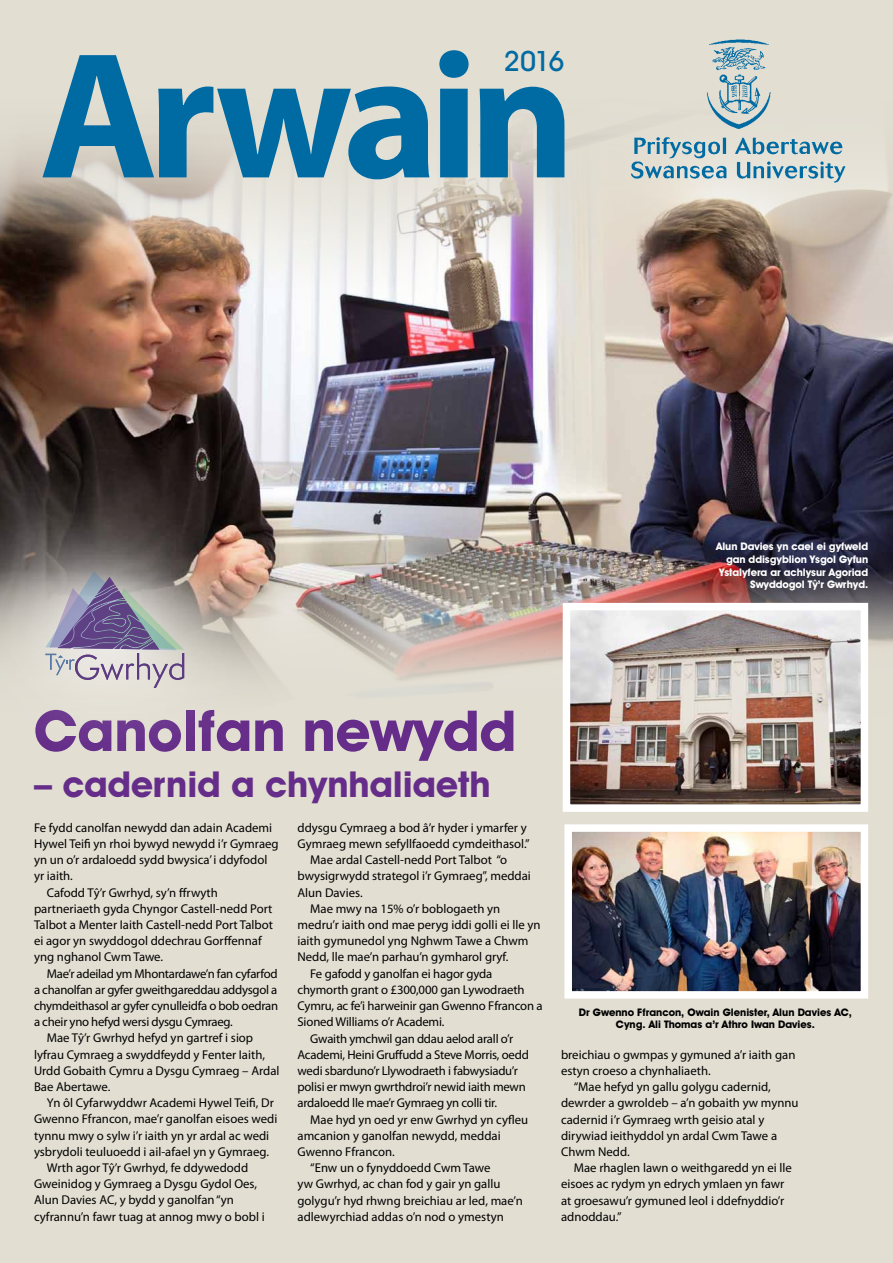
<style>
.page{position:relative;width:893px;height:1263px;background:#e2ded2}
.page>*{position:absolute;margin:0;border:0;box-sizing:border-box;transform-origin:0 0}
.t1{font:700 56.7px "Avant Garde IT Cby BT";color:#652d89}
.t2{font:700 36px "Avant Garde IT Cby BT";color:#652d89}
.t3{font:500 28.2px "Avant Garde IT Cby BT";color:#006aa3}
.t4{font:12.75px "Myriad Pro";color:#000}
.t5{font:12.75px "Myriad Pro";letter-spacing:-.02em;color:#000}
.t6{font:700 10.5px/12.6px "Avant Garde IT Cby BT";letter-spacing:-.005em;color:#fff;text-align:right}
.t7{font:700 10.5px/12.6px "Avant Garde IT Cby BT";color:#000;text-align:center}
</style>
<div class="page">
<img style="left:0;top:118px;width:893px;height:653px">
<img style="left:573px;top:833px;width:286px;height:157px">
<div style="left:564px;top:824px;width:304px;height:175px;border:8px solid #fff"></div>
<img style="left:572px;top:612px;width:287px;height:191px">
<div style="left:563px;top:603px;width:305px;height:209px;border:8px solid #fff"></div>
<img style="left:626px;top:39px;width:229px;height:144px">
<svg style="left:43px;top:50px;width:521px;height:129px"></svg>
<svg style="left:0;top:489px;width:271px;height:282px"></svg>
<svg style="left:45px;top:571px;width:139px;height:117px"></svg>
<h3 class="t3" style="left:504px;top:43px;width:62px">2016</h3>
<h1 class="t1" style="left:34px;top:696px;width:484px">Canolfan newydd</h1>
<h2 class="t2" style="left:34px;top:762px;width:458px">– cadernid a chynhaliaeth</h2>
<p class="t6" style="left:716px;top:540px;width:153px">Alun Davies yn cael ei gyfweld gan ddisgyblion Ysgol Gyfun<br>Ystalyfera ar achlysur Agoriad<br>Swyddogol Tyˆ’r Gwrhyd.</p>
<p class="t4" style="left:34px;top:819px;width:240px">Fe fydd canolfan newydd dan adain Academi</p>
<p class="t4" style="left:34px;top:836px;width:246px">Hywel Teifi yn rhoi bywyd newydd i’r Gymraeg</p>
<p class="t4" style="left:34px;top:852px;width:235px">yn un o’r ardaloedd sydd bwysica’ i ddyfodol</p>
<p class="t4" style="left:34px;top:868px;width:40px">yr iaith.</p>
<p class="t4" style="left:47px;top:884px;width:173px">Cafodd Tŷ’r Gwrhyd, sy’n ffrwyth</p>
<p class="t4" style="left:34px;top:900px;width:240px">partneriaeth gyda Chyngor Castell-nedd Port</p>
<p class="t4" style="left:34px;top:917px;width:241px">Talbot a Menter Iaith Castell-nedd Port Talbot</p>
<p class="t4" style="left:34px;top:933px;width:229px">ei agor yn swyddogol ddechrau Gorffennaf</p>
<p class="t4" style="left:34px;top:949px;width:131px">yng nghanol Cwm Tawe.</p>
<p class="t5" style="left:47px;top:965px;width:232px">Mae’r adeilad ym Mhontardawe’n fan cyfarfod</p>
<p class="t5" style="left:34px;top:982px;width:245px">a chanolfan ar gyfer gweithgareddau addysgol a</p>
<p class="t5" style="left:34px;top:998px;width:246px">chymdeithasol ar gyfer cynulleidfa o bob oedran</p>
<p class="t5" style="left:34px;top:1014px;width:200px">a cheir yno hefyd wersi dysgu Cymraeg.</p>
<p class="t4" style="left:47px;top:1030px;width:208px">Mae Tŷ’r Gwrhyd hefyd yn gartref i siop</p>
<p class="t4" style="left:34px;top:1046px;width:233px">lyfrau Cymraeg a swyddfeydd y Fenter Iaith,</p>
<p class="t4" style="left:34px;top:1063px;width:247px">Urdd Gobaith Cymru a Dysgu Cymraeg – Ardal</p>
<p class="t4" style="left:34px;top:1079px;width:78px">Bae Abertawe.</p>
<p class="t4" style="left:47px;top:1095px;width:229px">Yn ôl Cyfarwyddwr Academi Hywel Teifi, Dr</p>
<p class="t4" style="left:34px;top:1111px;width:245px">Gwenno Ffrancon, mae’r ganolfan eisoes wedi</p>
<p class="t4" style="left:34px;top:1127px;width:237px">tynnu mwy o sylw i’r iaith yn yr ardal ac wedi</p>
<p class="t4" style="left:34px;top:1144px;width:236px">ysbrydoli teuluoedd i ail-afael yn y Gymraeg.</p>
<p class="t4" style="left:47px;top:1160px;width:203px">Wrth agor Tŷ’r Gwrhyd, fe ddywedodd</p>
<p class="t4" style="left:34px;top:1176px;width:225px">Gweinidog y Gymraeg a Dysgu Gydol Oes,</p>
<p class="t4" style="left:34px;top:1192px;width:201px">Alun Davies AC, y bydd y ganolfan “yn</p>
<p class="t4" style="left:34px;top:1208px;width:232px">cyfrannu’n fawr tuag at annog mwy o bobl i</p>
<p class="t4" style="left:297px;top:820px;width:231px">ddysgu Cymraeg a bod â’r hyder i ymarfer y</p>
<p class="t4" style="left:297px;top:836px;width:234px">Gymraeg mewn sefyllfaoedd cymdeithasol.”</p>
<p class="t4" style="left:310px;top:852px;width:198px">Mae ardal Castell-nedd Port Talbot “o</p>
<p class="t4" style="left:297px;top:868px;width:235px">bwysigrwydd strategol i’r Gymraeg”, meddai</p>
<p class="t4" style="left:297px;top:884px;width:67px">Alun Davies.</p>
<p class="t4" style="left:310px;top:901px;width:191px">Mae mwy na 15% o’r boblogaeth yn</p>
<p class="t4" style="left:297px;top:917px;width:245px">medru’r iaith ond mae peryg iddi golli ei lle yn</p>
<p class="t4" style="left:297px;top:933px;width:232px">iaith gymunedol yng Nghwm Tawe a Chwm</p>
<p class="t4" style="left:297px;top:949px;width:212px">Nedd, lle mae’n parhau’n gymharol gryf.</p>
<p class="t4" style="left:310px;top:965px;width:184px">Fe gafodd y ganolfan ei hagor gyda</p>
<p class="t4" style="left:297px;top:982px;width:229px">chymorth grant o £300,000 gan Lywodraeth</p>
<p class="t4" style="left:297px;top:998px;width:247px">Cymru, ac fe’i harweinir gan Gwenno Ffrancon a</p>
<p class="t4" style="left:297px;top:1014px;width:149px">Sioned Williams o’r Academi.</p>
<p class="t5" style="left:310px;top:1030px;width:205px">Gwaith ymchwil gan ddau aelod arall o’r</p>
<p class="t5" style="left:297px;top:1046px;width:233px">Academi, Heini Gruffudd a Steve Morris, oedd</p>
<p class="t5" style="left:297px;top:1063px;width:222px">wedi sbarduno’r Llywodraeth i fabwysiadu’r</p>
<p class="t5" style="left:297px;top:1079px;width:230px">polisi er mwyn gwrthdroi’r newid iaith mewn</p>
<p class="t5" style="left:297px;top:1095px;width:201px">ardaloedd lle mae’r Gymraeg yn colli tir.</p>
<p class="t4" style="left:310px;top:1111px;width:219px">Mae hyd yn oed yr enw Gwrhyd yn cyfleu</p>
<p class="t4" style="left:297px;top:1127px;width:205px">amcanion y ganolfan newydd, meddai</p>
<p class="t4" style="left:297px;top:1144px;width:99px">Gwenno Ffrancon.</p>
<p class="t4" style="left:310px;top:1160px;width:182px">“Enw un o fynyddoedd Cwm Tawe</p>
<p class="t4" style="left:297px;top:1176px;width:204px">yw Gwrhyd, ac chan fod y gair yn gallu</p>
<p class="t4" style="left:297px;top:1192px;width:227px">golygu’r hyd rhwng breichiau ar led, mae’n</p>
<p class="t4" style="left:297px;top:1209px;width:208px">adlewyrchiad addas o’n nod o ymestyn</p>
<p class="t7" style="left:579px;top:1006px;width:275px">Dr Gwenno Ffrancon, Owain Glenister, Alun Davies AC,<br>Cyng. Ali Thomas a’r Athro Iwan Davies.</p>
<p class="t4" style="left:561px;top:1047px;width:236px">breichiau o gwmpas y gymuned a’r iaith gan</p>
<p class="t4" style="left:561px;top:1063px;width:151px">estyn croeso a chynhaliaeth.</p>
<p class="t4" style="left:574px;top:1079px;width:199px">“Mae hefyd yn gallu golygu cadernid,</p>
<p class="t4" style="left:561px;top:1095px;width:239px">dewrder a gwroldeb – a’n gobaith yw mynnu</p>
<p class="t4" style="left:561px;top:1111px;width:205px">cadernid i’r Gymraeg wrth geisio atal y</p>
<p class="t4" style="left:561px;top:1128px;width:218px">dirywiad ieithyddol yn ardal Cwm Tawe a</p>
<p class="t4" style="left:561px;top:1144px;width:70px">Chwm Nedd.</p>
<p class="t4" style="left:574px;top:1160px;width:220px">Mae rhaglen lawn o weithgaredd yn ei lle</p>
<p class="t4" style="left:561px;top:1176px;width:225px">eisoes ac rydym yn edrych ymlaen yn fawr</p>
<p class="t4" style="left:561px;top:1192px;width:225px">at groesawu’r gymuned leol i ddefnyddio’r</p>
<p class="t4" style="left:561px;top:1209px;width:62px">adnoddau.”</p>
</div>
